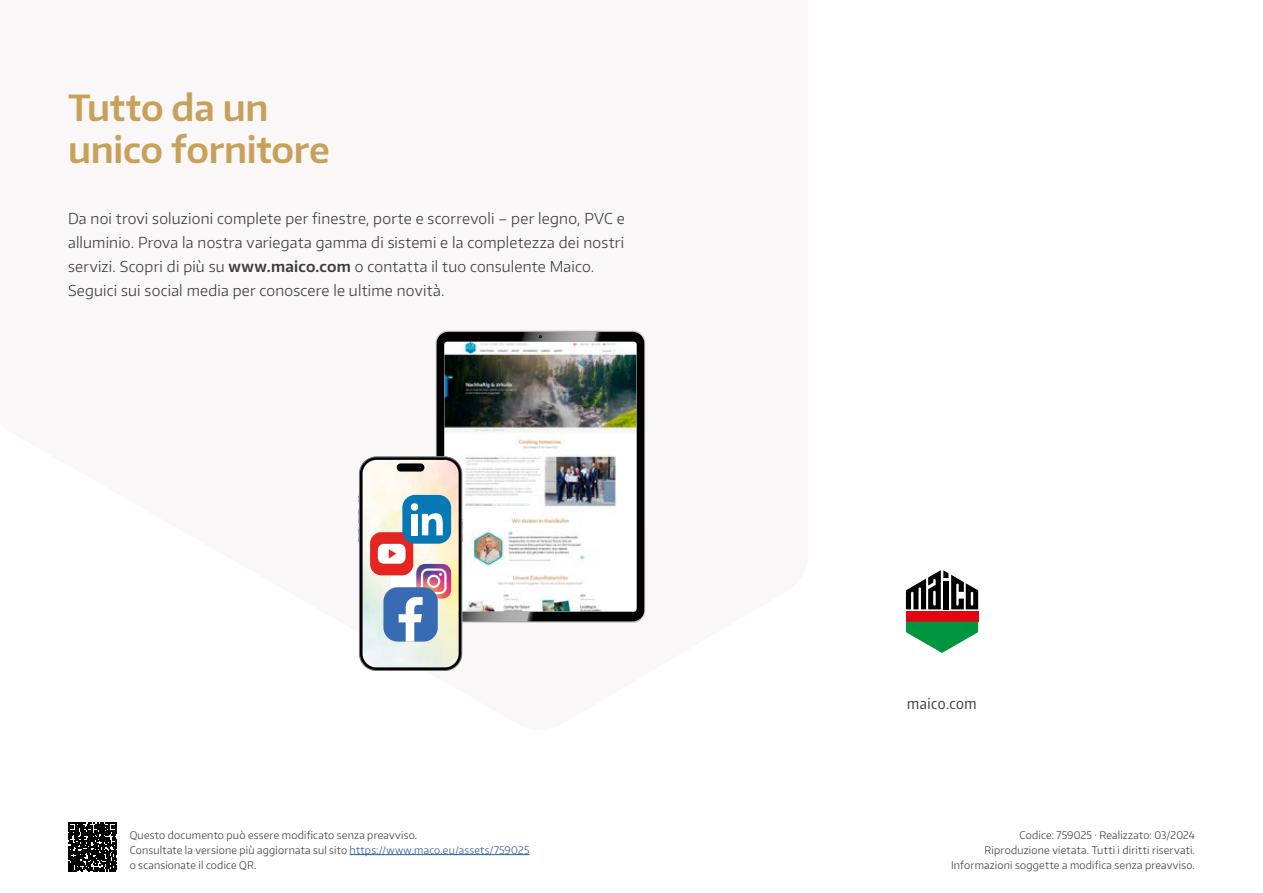
<style>
.page{position:relative;width:1263px;height:893px;background:#fff}
.page>*{position:absolute;margin:0;border:0;box-sizing:border-box;transform-origin:0 0}
.SRV_-_RearPage_Headline_-_GOLD{font:600 36px/42px "Encode Sans Normal";letter-spacing:-.005em;color:#c7a05a}
.Body_-_DARK{font:300 15px/24px "Encode Sans Normal";letter-spacing:.015em;color:#3c3c3b}
.t1{font:15px "Encode Sans Condensed";letter-spacing:.03em;color:#3c3c3b}
.SRV_-_RearPage_QR_-_DARK{font:300 10.5px/15px "Encode Sans Normal";letter-spacing:.02em;color:#3c3c3b}
.SRV_-_RearPage_DocInfo_-_DARK{font:300 10.5px "Encode Sans Normal";letter-spacing:.02em;color:#3c3c3b}
.s1{font-weight:600}
.s2{color:#265b9b}
</style>
<div class="page">
<img style="left:436px;top:332px;width:208px;height:290px">
<svg style="left:358px;top:456px;width:105px;height:215px"></svg>
<div style="left:411px;top:503px;width:7px;height:8px;background:#fff;border-radius:50%"></div>
<hr style="left:350px;top:854px;width:179px;height:1px;background:#265b9b">
<svg style="left:68px;top:823px;width:49px;height:49px"></svg>
<svg style="left:905px;top:570px;width:74px;height:83px"></svg>
<p class="SRV_-_RearPage_Headline_-_GOLD" style="left:68px;top:85px;width:263px">Tutto da un unico fornitore</p>
<p class="Body_-_DARK" style="left:68px;top:206px;width:558px">Da noi trovi soluzioni complete per finestre, porte e scorrevoli – per legno, PVC e alluminio. Prova la nostra variegata gamma di sistemi e la completezza dei nostri servizi. Scopri di più su <span class="s1">www.maico.com</span> o contatta il tuo consulente Maico.<br>Seguici sui social media per conoscere le ultime novità.</p>
<p class="t1" style="left:907px;top:694px;width:71px">maico.com</p>
<p class="SRV_-_RearPage_QR_-_DARK" style="left:130px;top:827px;width:401px">Questo documento può essere modificato senza preavviso.<br>Consultate la versione più aggiornata sul sito <span class="s2">https://www.maco.eu/assets/759025 </span>o scansionate il codice QR.</p>
<p class="SRV_-_RearPage_DocInfo_-_DARK" style="left:1019px;top:828px;width:177px">Codice: 759025 · Realizzato: 03/2024</p>
<p class="SRV_-_RearPage_DocInfo_-_DARK" style="left:984px;top:843px;width:212px">Riproduzione vietata. Tutti i diritti riservati.</p>
<p class="SRV_-_RearPage_DocInfo_-_DARK" style="left:951px;top:858px;width:245px">Informazioni soggette a modifica senza preavviso.</p>
</div>
